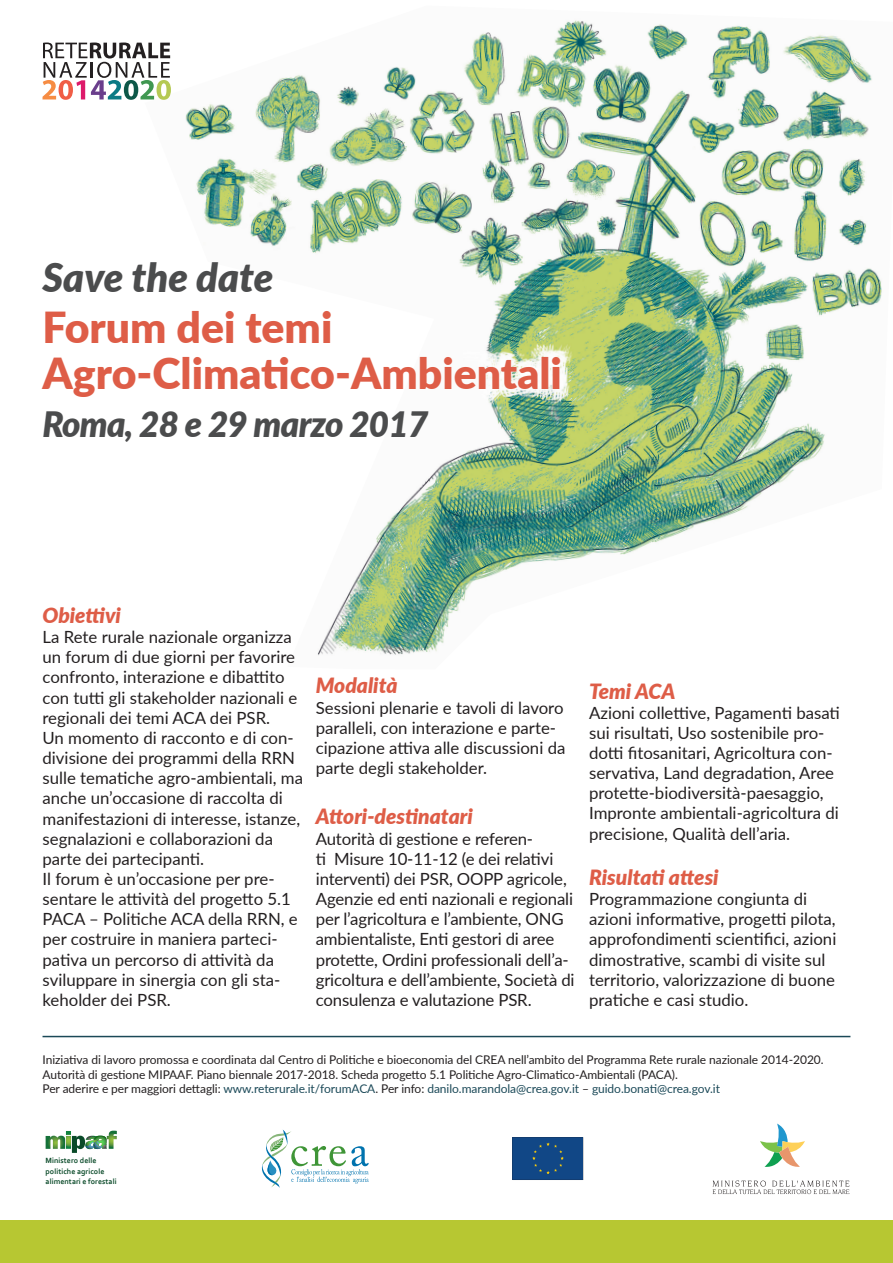
<style>
.page{position:relative;width:893px;height:1263px;background:#fff}
.page>*{position:absolute;margin:0;border:0;box-sizing:border-box;transform-origin:0 0}
.t1{font:900 42.75px "Lato";color:#de5d47}
.t2{font:italic 900 39.75px "Lato";color:#4b4c4d}
.t3{font:italic 900 34.95px "Lato";letter-spacing:-.02em;color:#4b4c4d}
.t4{font:italic 900 21px "Lato";color:#de5d47}
.t5{font:16.8px/20.1px "Lato";color:#231f20}
.t6{font:12px/14.4px "Lato";letter-spacing:-.005em;color:#231f20}
.t7{font:12px "Lato";letter-spacing:-.005em;color:#1b4958}
.t8{font:700 7.95px/10.5px "Corbel";letter-spacing:.005em;color:#0a4a29}
.s1{color:#231f20}
</style>
<div class="page">
<svg style="left:46px;top:1131px;width:71px;height:22px"></svg>
<svg style="left:261px;top:1130px;width:108px;height:58px"></svg>
<svg style="left:512px;top:1137px;width:71px;height:43px;background:#144882"></svg>
<div style="left:0;top:1220px;width:893px;height:43px;background:#b7c732"></div>
<img style="left:148px;top:20px;width:734px;height:636px">
<svg style="left:712px;top:1180px;width:137px;height:14px"></svg>
<svg style="left:760px;top:1123px;width:45px;height:44px"></svg>
<svg style="left:43px;top:43px;width:128px;height:57px"></svg>
<hr style="left:43px;top:1036px;width:807px;height:1px;background:#1b4958">
<p class="t2" style="left:43px;top:247px;width:232px">Save the date</p>
<p class="t1" style="left:43px;top:295px;width:291px">Forum dei temi</p>
<p class="t1" style="left:43px;top:341px;width:521px">Agro-Climatico-Ambientali</p>
<p class="t3" style="left:43px;top:398px;width:387px">Roma, 28 e 29 marzo 2017</p>
<p class="t4" style="left:43px;top:599px;width:80px">Obiettivi</p>
<p class="t5" style="left:43px;top:626px;width:256px">La Rete rurale nazionale organizza un forum di due giorni per favorire confronto, interazione e dibattito con tutti gli stakeholder nazionali e regionali dei temi ACA dei PSR.</p>
<p class="t5" style="left:43px;top:727px;width:262px">Un momento di racconto e di con&shy;divisione dei programmi della RRN sulle tematiche agro-ambientali, ma anche un’occasione di raccolta di manifestazioni di interesse, istanze, segnalazioni e collaborazioni da parte dei partecipanti.</p>
<p class="t5" style="left:43px;top:868px;width:257px">Il forum è un’occasione per pre&shy;sentare le attività del progetto 5.1<br>PACA – Politiche ACA della RRN, e per costruire in maniera parteci&shy;pativa un percorso di attività da sviluppare in sinergia con gli sta&shy;keholder dei PSR.</p>
<p class="t4" style="left:316px;top:670px;width:83px">Modalità</p>
<p class="t5" style="left:316px;top:697px;width:251px">Sessioni plenarie e tavoli di lavoro paralleli, con interazione e parte&shy;cipazione attiva alle discussioni da parte degli stakeholder.</p>
<p class="t4" style="left:316px;top:801px;width:159px">Attori-destinatari</p>
<p class="t5" style="left:316px;top:828px;width:260px">Autorità di gestione e referen-<br>ti Misure 10-11-12 (e dei relativi interventi) dei PSR, OOPP agricole, Agenzie ed enti nazionali e regionali per l’agricoltura e l’ambiente, ONG ambientaliste, Enti gestori di aree protette, Ordini professionali dell’a&shy;gricoltura e dell’ambiente, Società di consulenza e valutazione PSR.</p>
<p class="t4" style="left:589px;top:675px;width:88px">Temi ACA</p>
<p class="t5" style="left:589px;top:702px;width:252px">Azioni collettive, Pagamenti basati sui risultati, Uso sostenibile pro&shy;dotti fitosanitari, Agricoltura con&shy;servativa, Land degradation, Aree protette-biodiversità-paesaggio, Impronte ambientali-agricoltura di precisione, Qualità dell’aria.</p>
<p class="t4" style="left:589px;top:861px;width:131px">Risultati attesi</p>
<p class="t5" style="left:589px;top:888px;width:249px">Programmazione congiunta di azioni informative, progetti pilota, approfondimenti scientifici, azioni dimostrative, scambi di visite sul territorio, valorizzazione di buone pratiche e casi studio.</p>
<p class="t6" style="left:43px;top:1052px;width:783px">Iniziativa di lavoro promossa e coordinata dal Centro di Politiche e bioeconomia del CREA nell’ambito del Programma Rete rurale nazionale 2014-2020.<br>Autorità di gestione MIPAAF. Piano biennale 2017-2018. Scheda progetto 5.1 Politiche Agro-Climatico-Ambientali (PACA).</p>
<p class="t7" style="left:43px;top:1080px;width:679px"><span class="s1">Per aderire e per maggiori dettagli:</span> www.reterurale.it/forumACA<span class="s1">. Per info:</span> danilo.marandola@crea.gov.it <span class="s1">–</span> guido.bonati@crea.gov.it</p>
<p class="t8" style="left:46px;top:1155px;width:73px">Ministero delle politiche agricole alimentari e forestali</p>
</div>
